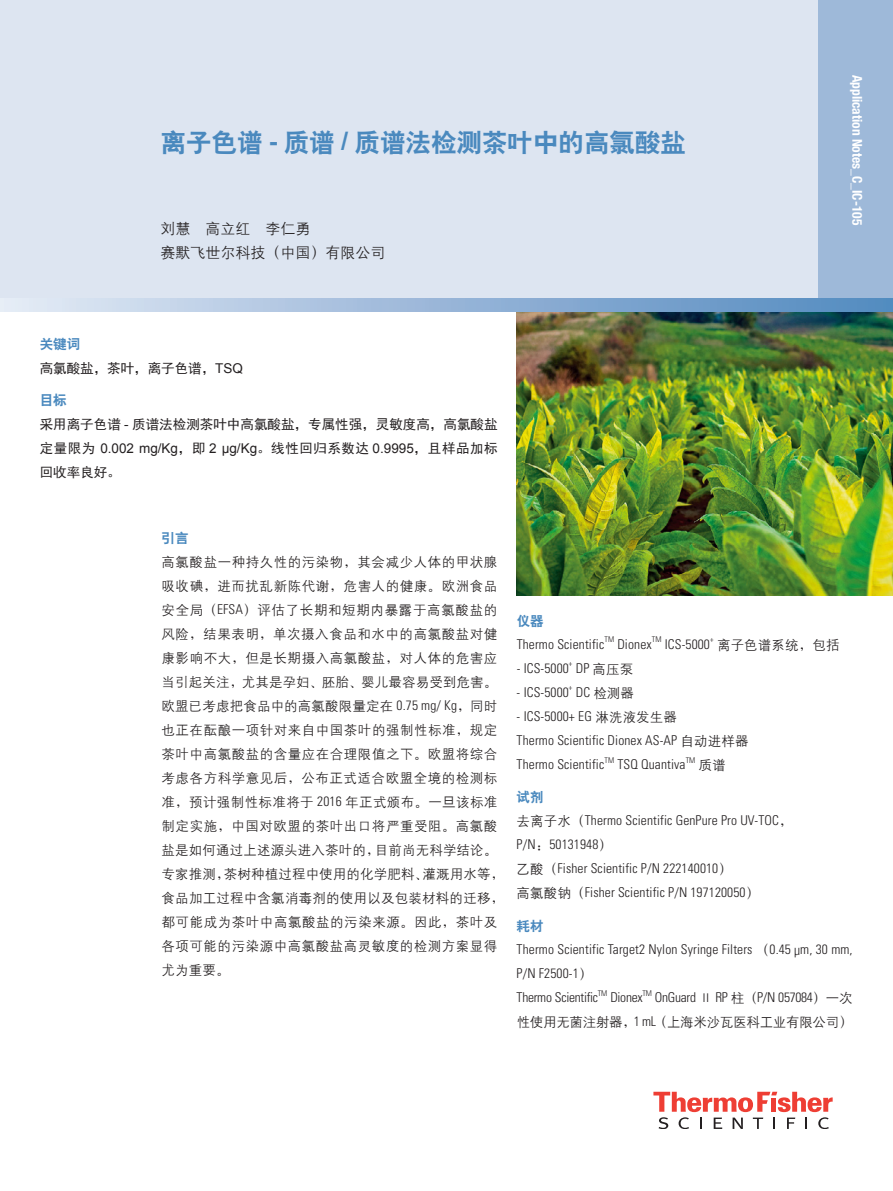
<style>
.page{position:relative;width:893px;height:1191px;background:#fff}
.page>*{position:absolute;margin:0;border:0;box-sizing:border-box;transform-origin:0 0}
.t1{font:25.5px "H Yb 2 gj";color:#4a89be}
.t2{font:15px/24px "H Yg 2 gj";color:#231f20}
.t3{font:13.5px/24px "H Yg 2 gj";letter-spacing:.04em;color:#231f20}
.t4{font:300 condensed 13.5px/24px "Univers LT Std";letter-spacing:.01em;color:#231f20}
.t5{font:13.5px "Sim Hei";letter-spacing:.005em;color:#231f20}
.t6{font:13.5px "Arial";color:#231f20}
.t7{font:13.5px "H Yg 2 gj";letter-spacing:-.02em;color:#231f20}
.t8{font:700 condensed 13.5px "Helvetica Neue LT Std";color:#fff}
.t9{font:300 condensed 13.5px "Univers LT Std";letter-spacing:-.02em;color:#231f20}
.t10{font:13.5px "H Yb 2 gj";color:#4a89be}
.t11{font:13.5px "H Yg 2 gj";letter-spacing:.01em;color:#231f20}
.t12{font:300 condensed 7.8px "Univers LT Std";letter-spacing:.01em;color:#231f20}
.s1{font-family:"Arial";font-weight:700}
.s2{font-family:"H Ya 1 gj"}
.s3{font-family:"Arial"}
.s4{font-family:"Sim Hei"}
.s5{font-family:"Univers LT Std";font-weight:300;font-stretch:condensed}
.s6{font-family:"H Yg 2 gj";font-weight:400;font-stretch:normal}
.s7{font-family:"H Ya 1 gj";font-weight:400;font-stretch:normal}
.s8{font-family:"Helvetica Neue LT Pro"}
</style>
<div class="page">
<img style="left:517px;top:311px;width:376px;height:284px">
<div style="left:0;top:0;width:893px;height:304px;background:#dde5f1"></div>
<div style="left:818px;top:0;width:75px;height:304px;background:#9eb9d9"></div>
<svg style="left:0;top:299px;width:893px;height:12px"></svg>
<svg style="left:653px;top:1091px;width:179px;height:38px"></svg>
<h1 class="t1" style="left:161px;top:130px;width:527px">离子色谱 <span class="s1">-</span> 质谱 <span class="s1">/</span> 质谱法检测茶叶中的高氯酸盐</h1>
<p class="t2" style="left:161px;top:216px;width:227px">刘慧 高立红 李仁勇<br>赛默飞世尔科技<span class="s2">（</span>中国<span class="s2">）</span>有限公司</p>
<p class="t10" style="left:40px;top:337px;width:42px">关键词</p>
<p class="t5" style="left:40px;top:361px;width:205px">高氯酸盐，茶叶，离子色谱，<span class="s3">TSQ</span></p>
<p class="t10" style="left:40px;top:393px;width:28px">目标</p>
<p class="t5" style="left:40px;top:417px;width:459px">采用离子色谱 <span class="s3">-</span> 质谱法检测茶叶中高氯酸盐，专属性强，灵敏度高，高氯酸盐</p>
<p class="t6" style="left:40px;top:439px;width:459px"><span class="s4">定量限为</span> 0.002 mg/Kg<span class="s4">，即</span> 2 μg/Kg<span class="s4">。线性回归系数达</span> 0.9995<span class="s4">，且样品加标</span></p>
<p class="t5" style="left:40px;top:465px;width:82px">回收率良好。</p>
<p class="t8" style="left:865px;top:75px;width:152px;rotate:90deg">Application Notes_C_IC-105</p>
<p class="t10" style="left:162px;top:531px;width:28px">引言</p>
<p class="t3" style="left:162px;top:549px;width:344px">高氯酸盐一种持久性的污染物<span class="s2">，</span>其会减少人体的甲状腺吸收碘<span class="s2">，</span>进而扰乱新陈代谢<span class="s2">，</span>危害人的健康<span class="s2">。</span>欧洲食品安全局<span class="s2">（</span><span class="s5">EFSA</span><span class="s2">）</span>评估了长期和短期内暴露于高氯酸盐的风险<span class="s2">，</span>结果表明<span class="s2">，</span>单次摄入食品和水中的高氯酸盐对健康影响不大<span class="s2">，</span>但是长期摄入高氯酸盐<span class="s2">，</span>对人体的危害应当引起关注<span class="s2">，</span>尤其是孕妇<span class="s2">、</span>胚胎<span class="s2">、</span>婴儿最容易受到危害<span class="s2">。</span>欧盟已考虑把食品中的高氯酸限量定在 <span class="s5">0.75 mg/ Kg</span><span class="s2">，</span>同时也正在酝酿一项针对来自中国茶叶的强制性标准<span class="s2">，</span>规定茶叶中高氯酸盐的含量应在合理限值之下<span class="s2">。</span>欧盟将综合考虑各方科学意见后<span class="s2">，</span>公布正式适合欧盟全境的检测标准<span class="s2">，</span>预计强制性标准将于 <span class="s5">2016</span> 年正式颁布<span class="s2">。</span>一旦该标准制定实施<span class="s2">，</span>中国对欧盟的茶叶出口将严重受阻<span class="s2">。</span>高氯酸盐是如何通过上述源头进入茶叶的<span class="s2">，</span>目前尚无科学结论<span class="s2">。</span>专家推测<span class="s2">，</span>茶树种植过程中使用的化学肥料<span class="s2">、</span>灌溉用水等<span class="s2">，</span>食品加工过程中含氯消毒剂的使用以及包装材料的迁移<span class="s2">，</span>都可能成为茶叶中高氯酸盐的污染来源<span class="s2">。</span>因此<span class="s2">，</span>茶叶及各项可能的污染源中高氯酸盐高灵敏度的检测方案显得尤为重要<span class="s2">。</span></p>
<p class="t10" style="left:517px;top:614px;width:28px">仪器</p>
<p class="t4" style="left:517px;top:632px;width:89px">Thermo Scientific</p>
<p class="t12" style="left:604px;top:635px;width:11px">TM</p>
<p class="t4" style="left:617px;top:632px;width:36px">Dionex</p>
<p class="t12" style="left:652px;top:635px;width:11px">TM</p>
<p class="t4" style="left:665px;top:632px;width:47px">ICS-5000</p>
<p class="t12" style="left:710px;top:635px;width:5px">+</p>
<p class="t11" style="left:717px;top:638px;width:124px">离子色谱系统<span class="s2">，</span>包括</p>
<p class="t4" style="left:517px;top:656px;width:54px">- ICS-5000</p>
<p class="t12" style="left:569px;top:659px;width:5px">+</p>
<p class="t3" style="left:576px;top:656px;width:59px"><span class="s5">DP</span> 高压泵</p>
<p class="t4" style="left:517px;top:680px;width:54px">- ICS-5000</p>
<p class="t12" style="left:569px;top:683px;width:5px">+</p>
<p class="t3" style="left:576px;top:680px;width:60px"><span class="s5">DC</span> 检测器</p>
<p class="t4" style="left:517px;top:704px;width:233px">- ICS-5000+ EG <span class="s6">淋洗液发生器<br></span>Thermo Scientific Dionex AS-AP <span class="s6">自动进样器<br></span>Thermo Scientific</p>
<p class="t12" style="left:604px;top:755px;width:11px">TM</p>
<p class="t4" style="left:617px;top:752px;width:70px">TSQ Quantiva</p>
<p class="t12" style="left:686px;top:755px;width:11px">TM</p>
<p class="t3" style="left:699px;top:752px;width:29px">质谱</p>
<p class="t10" style="left:517px;top:790px;width:28px">试剂</p>
<p class="t4" style="left:517px;top:808px;width:277px"><span class="s6">去离子水</span><span class="s7">（</span>Thermo Scientific GenPure Pro UV-TOC<span class="s7">，</span>P/N<span class="s7">：</span>50131948<span class="s7">）<br></span><span class="s6">乙酸</span><span class="s7">（</span>Fisher Scientific P/N 222140010<span class="s7">）<br></span><span class="s6">高氯酸钠</span><span class="s7">（</span>Fisher Scientific P/N 197120050<span class="s7">）</span></p>
<p class="t10" style="left:517px;top:919px;width:28px">耗材</p>
<p class="t4" style="left:517px;top:937px;width:337px">Thermo Scientific Target2 Nylon Syringe Filters <span class="s7">（</span>0.45 <span class="s8">μ</span>m, 30 mm,<br>P/N F2500-1<span class="s7">）<br></span>Thermo Scientific</p>
<p class="t12" style="left:598px;top:988px;width:11px">TM</p>
<p class="t4" style="left:610px;top:985px;width:34px">Dionex</p>
<p class="t12" style="left:642px;top:988px;width:11px">TM</p>
<p class="t9" style="left:655px;top:988px;width:199px">OnGuard <span class="s6">Ⅱ</span> RP <span class="s6">柱</span><span class="s7">（</span>P/N 057084<span class="s7">）</span><span class="s6">一次</span></p>
<p class="t7" style="left:517px;top:1015px;width:337px">性使用无菌注射器<span class="s2">，</span><span class="s5">1 mL</span><span class="s2">（</span>上海米沙瓦医科工业有限公司<span class="s2">）</span></p>
</div>
